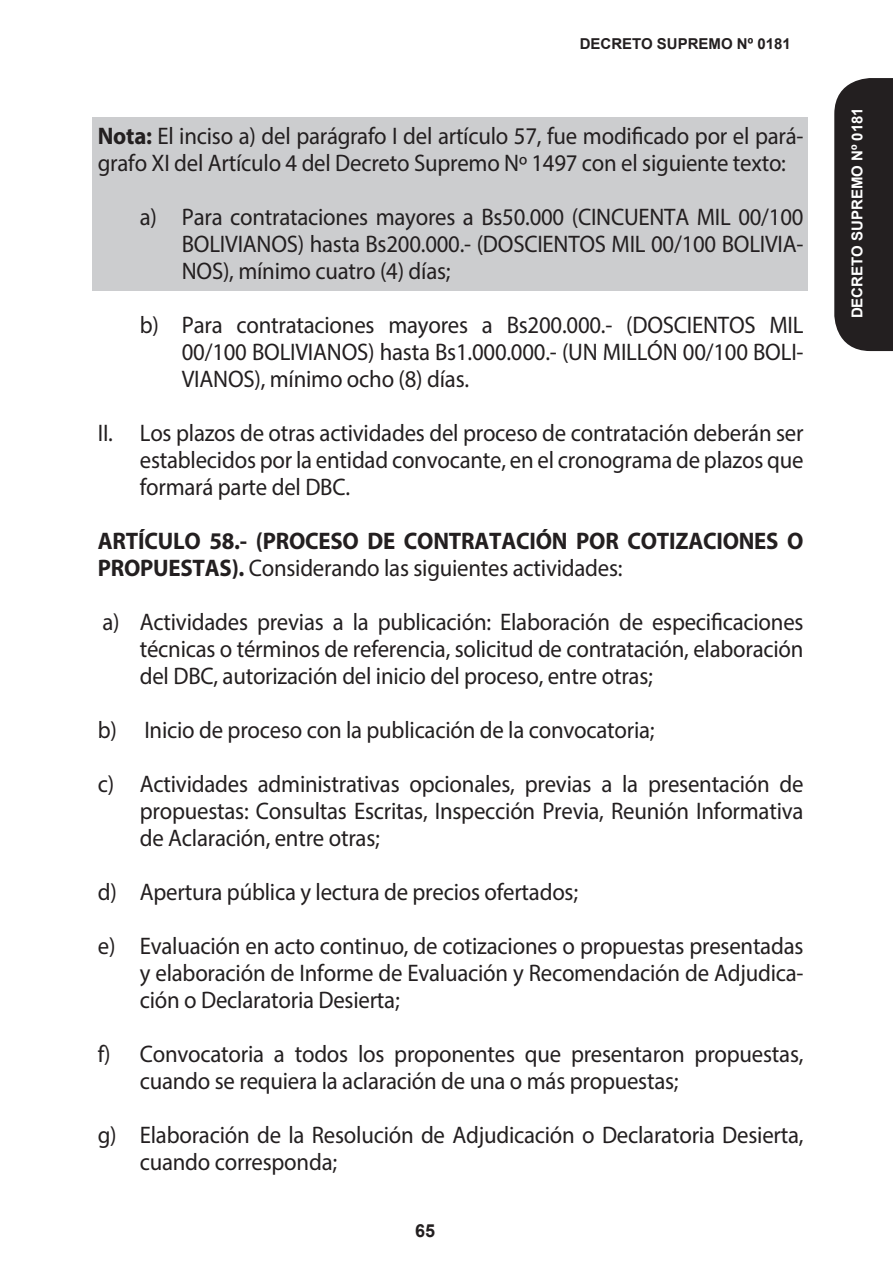
<style>
.page{position:relative;width:893px;height:1276px;background:#fff}
.page>*{position:absolute;margin:0;border:0;box-sizing:border-box;transform-origin:0 0}
.t1{font:24px/27px "Myriad Pro";letter-spacing:-.01em;color:#231f20;text-align:justify;scale:.95 1}
.t2{font:700 24px/27px "Myriad Pro";letter-spacing:-.01em;color:#231f20;scale:.95 1}
.t3{font:700 18px "Arial";color:#231f20}
.t4{font:700 15px "Arial";color:#231f20}
.t5{font:700 15px "Arial";color:#fff}
.s1{font-weight:700}
.s2{font-weight:400}
</style>
<div class="page">
<div style="left:834px;top:78px;width:59px;height:273px;background:#231f20"></div>
<div style="left:93px;top:117px;width:715px;height:174px;background:#cccdcf"></div>
<p class="t4" style="left:580px;top:34px;width:213px">DECRETO SUPREMO Nº 0181</p>
<p class="t1" style="left:98px;top:122px;width:744px"><span class="s1">Nota:</span> El inciso a) del parágrafo I del artículo 57, fue modificado por el pará&shy;grafo XI del Artículo 4 del Decreto Supremo Nº 1497 con el siguiente texto:</p>
<p class="t1" style="left:182px;top:203px;width:656px;text-indent:-42px">a) Para contrataciones mayores a Bs50.000 (CINCUENTA MIL 00/100<br>BOLIVIANOS) hasta Bs200.000.- (DOSCIENTOS MIL 00/100 BOLIVIA-NOS), mínimo cuatro (4) días;</p>
<p class="t1" style="left:182px;top:311px;width:656px;text-indent:-42px">b) Para contrataciones mayores a Bs200.000.- (DOSCIENTOS MIL 00/100 BOLIVIANOS) hasta Bs1.000.000.- (UN MILLÓN 00/100 BOLI-VIANOS), mínimo ocho (8) días.</p>
<p class="t1" style="left:140px;top:419px;width:700px;text-indent:-42px">II. Los plazos de otras actividades del proceso de contratación deberán ser establecidos por la entidad convocante, en el cronograma de plazos que formará parte del DBC.</p>
<p class="t2" style="left:98px;top:526px;width:744px">ARTÍCULO 58.- (PROCESO DE CONTRATACIÓN POR COTIZACIONES O<br>PROPUESTAS). <span class="s2">Considerando las siguientes actividades:</span></p>
<p class="t1" style="left:140px;top:608px;width:700px;text-indent:-37px">a) Actividades previas a la publicación: Elaboración de especificaciones técnicas o términos de referencia, solicitud de contratación, elaboración del DBC, autorización del inicio del proceso, entre otras;</p>
<p class="t1" style="left:98px;top:716px;width:588px">b) Inicio de proceso con la publicación de la convocatoria;</p>
<p class="t1" style="left:140px;top:770px;width:700px;text-indent:-42px">c) Actividades administrativas opcionales, previas a la presentación de propuestas: Consultas Escritas, Inspección Previa, Reunión Informativa de Aclaración, entre otras;</p>
<p class="t1" style="left:98px;top:878px;width:507px">d) Apertura pública y lectura de precios ofertados;</p>
<p class="t1" style="left:140px;top:932px;width:700px;text-indent:-42px">e) Evaluación en acto continuo, de cotizaciones o propuestas presentadas y elaboración de Informe de Evaluación y Recomendación de Adjudica&shy;ción o Declaratoria Desierta;</p>
<p class="t1" style="left:140px;top:1040px;width:700px;text-indent:-42px">f) Convocatoria a todos los proponentes que presentaron propuestas, cuando se requiera la aclaración de una o más propuestas;</p>
<p class="t1" style="left:140px;top:1121px;width:700px;text-indent:-42px">g) Elaboración de la Resolución de Adjudicación o Declaratoria Desierta, cuando corresponda;</p>
<p class="t3" style="left:415px;top:1219px;width:22px">65</p>
<p class="t5" style="left:847px;top:318px;width:213px;rotate:-90deg">DECRETO SUPREMO Nº 0181</p>
</div>
